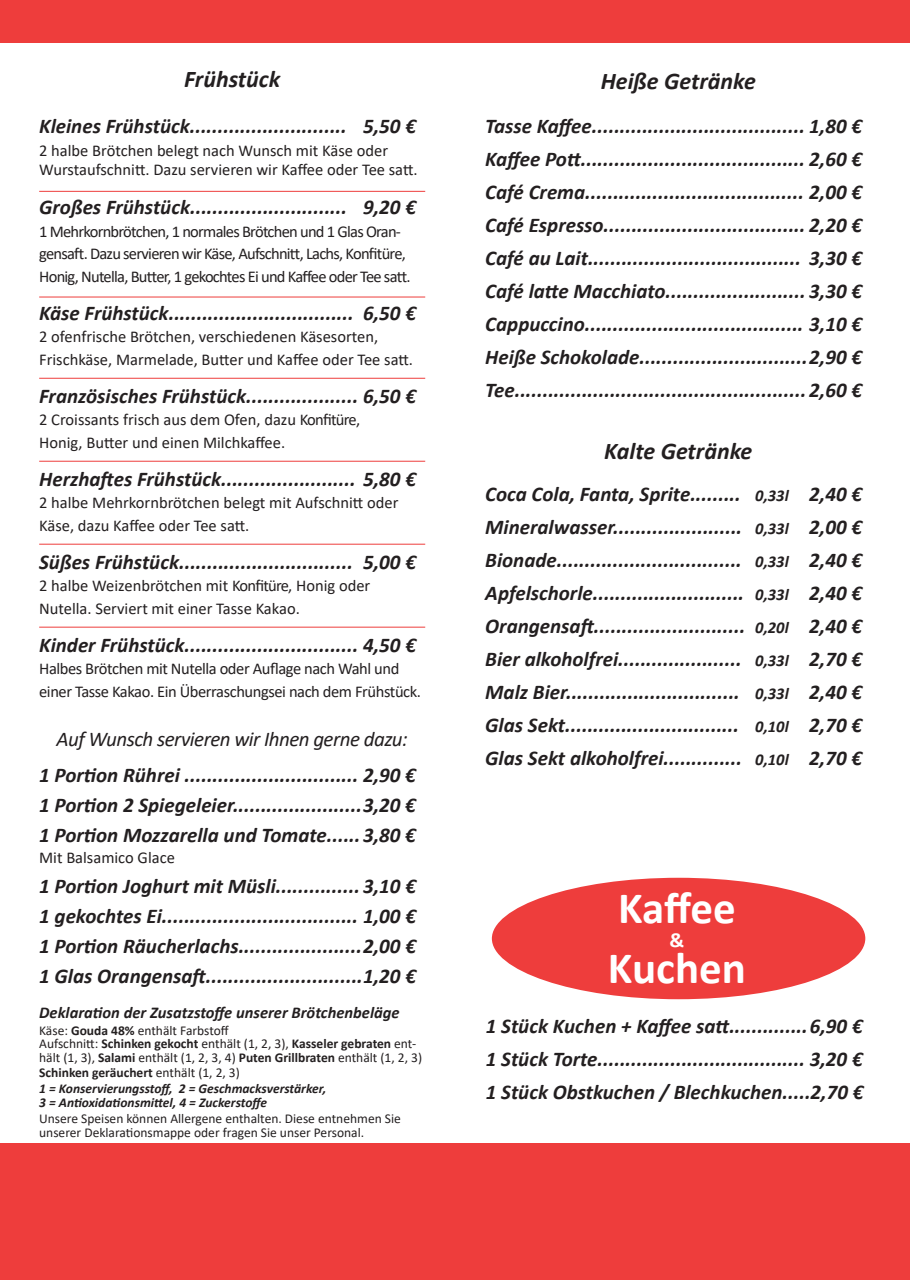
<style>
.page{position:relative;width:910px;height:1280px;background:#fff}
.page>*{position:absolute;margin:0;border:0;box-sizing:border-box;transform-origin:0 0}
.t1{font:700 45px/60px "Calibri";color:#fff}
.t2{font:italic 700 24px "Calibri";color:#231f20}
.t3{font:italic 700 21px/33px "Calibri";color:#231f20;text-align:justify}
.t4{font:italic 21px "Calibri";letter-spacing:-.025em;color:#231f20}
.t5{font:700 21px "Calibri";color:#fff}
.t6{font:16.5px/22.5px "Calibri";letter-spacing:-.005em;color:#231f20}
.t7{font:16.5px/22.5px "Calibri";letter-spacing:-.045em;color:#231f20}
.t8{font:16.5px/22.5px "Calibri";letter-spacing:-.025em;color:#231f20}
.t9{font:italic 700 16.5px "Calibri";color:#231f20}
.t10{font:13.5px/13.5px "Calibri";color:#231f20}
.t11{font:italic 700 13.5px/16.5px "Calibri";color:#231f20}
.s1{font-weight:700}
.s2{font-style:normal}
.s3{font-weight:400;font-style:normal}
.s4{font-size:16.5px}
</style>
<div class="page">
<div style="left:0;top:0;width:910px;height:43px;background:#ee3d3c"></div>
<div style="left:0;top:1144px;width:910px;height:136px;background:#ee3d3c"></div>
<hr style="left:39px;top:191px;width:386px;height:1px;background:#ee3d3c">
<hr style="left:39px;top:297px;width:386px;height:1px;background:#ee3d3c">
<hr style="left:39px;top:378px;width:386px;height:1px;background:#ee3d3c">
<hr style="left:39px;top:461px;width:386px;height:1px;background:#ee3d3c">
<hr style="left:39px;top:544px;width:386px;height:1px;background:#ee3d3c">
<hr style="left:39px;top:627px;width:386px;height:1px;background:#ee3d3c">
<div style="left:489px;top:875px;width:379px;height:127px;background:#ee3d3c;border-radius:50%"></div>
<div style="left:486px;top:872px;width:385px;height:133px;border:6px solid #fff;border-radius:50%"></div>
<p class="t2" style="left:184px;top:62px;width:98px">Frühstück</p>
<p class="t3" style="left:39px;top:109px;width:378px">Kleines Frühstück............................ 5,50 €</p>
<p class="t6" style="left:39px;top:140px;width:380px;line-height:19.8px">2 halbe Brötchen belegt nach Wunsch mit Käse oder<br>Wurstaufschnitt. Dazu servieren wir Kaffee oder Tee satt.</p>
<p class="t3" style="left:39px;top:190px;width:378px">Großes Frühstück............................ 9,20 €</p>
<p class="t7" style="left:39px;top:220px;width:373px">1 Mehrkornbrötchen, 1 normales Brötchen und 1 Glas Oran&shy;gensaft. Dazu servieren wir Käse, Aufschnitt, Lachs, Konfitüre,<br>Honig, Nutella, Butter, 1 gekochtes Ei und Kaffee oder Tee satt.</p>
<p class="t3" style="left:39px;top:296px;width:378px">Käse Frühstück................................. 6,50 €</p>
<p class="t6" style="left:39px;top:325px;width:375px">2 ofenfrische Brötchen, verschiedenen Käsesorten,<br>Frischkäse, Marmelade, Butter und Kaffee oder Tee satt.</p>
<p class="t3" style="left:39px;top:379px;width:378px">Französisches Frühstück.................... 6,50 €</p>
<p class="t6" style="left:39px;top:408px;width:322px">2 Croissants frisch aus dem Ofen, dazu Konfitüre,<br>Honig, Butter und einen Milchkaffee.</p>
<p class="t3" style="left:39px;top:462px;width:378px">Herzhaftes Frühstück........................ 5,80 €</p>
<p class="t6" style="left:39px;top:491px;width:361px">2 halbe Mehrkornbrötchen belegt mit Aufschnitt oder<br>Käse, dazu Kaffee oder Tee satt.</p>
<p class="t3" style="left:39px;top:545px;width:378px">Süßes Frühstück............................... 5,00 €</p>
<p class="t6" style="left:39px;top:574px;width:333px">2 halbe Weizenbrötchen mit Konfitüre, Honig oder<br>Nutella. Serviert mit einer Tasse Kakao.</p>
<p class="t3" style="left:39px;top:628px;width:378px">Kinder Frühstück............................... 4,50 €</p>
<p class="t8" style="left:39px;top:657px;width:383px">Halbes Brötchen mit Nutella oder Auflage nach Wahl und einer Tasse Kakao. Ein Überraschungsei nach dem Frühstück.</p>
<p class="t4" style="left:57px;top:725px;width:353px">Auf Wunsch servieren wir Ihnen gerne dazu:</p>
<p class="t3" style="left:39px;top:760px;width:378px;line-height:30px">1 Portion Rührei ............................... 2,90 € 1 Portion 2 Spiegeleier.......................3,20 € 1 Portion Mozzarella und Tomate...... 3,80 €</p>
<p class="t6" style="left:39px;top:846px;width:137px">Mit Balsamico Glace</p>
<p class="t3" style="left:39px;top:871px;width:378px;line-height:30px">1 Portion Joghurt mit Müsli............... 3,10 € 1 gekochtes Ei................................... 1,00 € 1 Portion Räucherlachs......................2,00 € 1 Glas Orangensaft............................1,20 €</p>
<p class="t9" style="left:39px;top:1001px;width:362px">Deklaration der Zusatzstoffe unserer Brötchenbeläge</p>
<p class="t10" style="left:39px;top:1023px;width:384px">Käse: <span class="s1">Gouda 48%</span> enthält Farbstoff<br>Aufschnitt: <span class="s1">Schinken gekocht</span> enthält (1, 2, 3), <span class="s1">Kasseler gebraten</span> ent&shy;hält (1, 3), <span class="s1">Salami</span> enthält (1, 2, 3, 4) <span class="s1">Puten Grillbraten</span> enthält (1, 2, 3)</p>
<p class="t11" style="left:39px;top:1063px;width:288px"><span class="s2">Schinken geräuchert</span> <span class="s3">enthält (1, 2, 3)<br></span>1 = Konservierungsstoff, 2 = Geschmacksverstärker,</p>
<p class="t11" style="left:39px;top:1093px;width:229px">3 = Antioxidationsmittel, 4 = Zuckerstoffe</p>
<p class="t10" style="left:39px;top:1111px;width:363px">Unsere Speisen können Allergene enthalten. Diese entnehmen Sie unserer Deklarationsmappe oder fragen Sie unser Personal.</p>
<p class="t2" style="left:601px;top:64px;width:156px">Heiße Getränke</p>
<p class="t3" style="left:485px;top:109px;width:378px">Tasse Kaffee...................................... 1,80 € Kaffee Pott........................................ 2,60 € Café Crema....................................... 2,00 € Café Espresso.................................... 2,20 € Café au Lait...................................... 3,30 € Café latte Macchiato......................... 3,30 € Cappuccino....................................... 3,10 € Heiße Schokolade..............................2,90 € Tee.................................................... 2,60 €</p>
<p class="t2" style="left:604px;top:434px;width:150px">Kalte Getränke</p>
<p class="t3" style="left:485px;top:477px;width:378px">Coca Cola, Fanta, Sprite......... <span class="s4">0,33l</span> 2,40 € Mineralwasser....................... <span class="s4">0,33l</span> 2,00 € Bionade................................. <span class="s4">0,33l</span> 2,40 € Apfelschorle........................... <span class="s4">0,33l</span> 2,40 € Orangensaft........................... <span class="s4">0,20l</span> 2,40 € Bier alkoholfrei...................... <span class="s4">0,33l</span> 2,70 € Malz Bier............................... <span class="s4">0,33l</span> 2,40 € Glas Sekt............................... <span class="s4">0,10l</span> 2,70 € Glas Sekt alkoholfrei.............. <span class="s4">0,10l</span> 2,70 €</p>
<h1 class="t1" style="left:608px;top:877px;width:140px">Kaffee<br>Kuchen</h1>
<p class="t5" style="left:669px;top:925px;width:16px">&amp;</p>
<p class="t3" style="left:486px;top:1009px;width:379px">1 Stück Kuchen + Kaffee satt..............6,90 € 1 Stück Torte..................................... 3,20 € 1 Stück Obstkuchen / Blechkuchen.....2,70 €</p>
</div>
